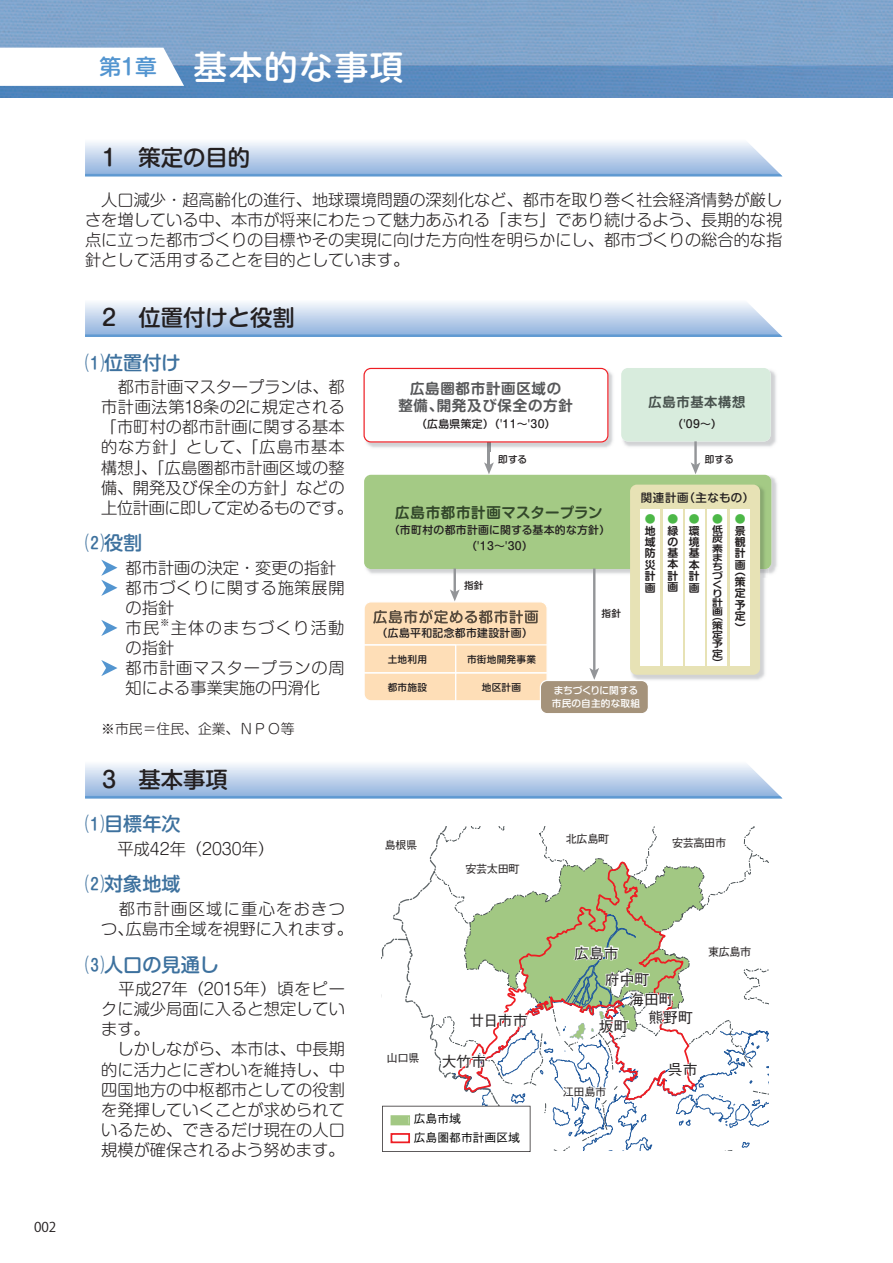
<style>
.page{position:relative;width:893px;height:1263px;background:#fff}
.page>*{position:absolute;margin:0;border:0;box-sizing:border-box;transform-origin:0 0}
.t1{font:500 33.6px "Shin M Go Pr 6";letter-spacing:.05em;color:#fff}
.t2{font:500 22.35px "Shin M Go Pr 6";color:#231f20}
.t3{font:500 19.2px "Shin M Go Pr 6";color:#3d719e}
.t4{font:300 16.2px/20.1px "Shin M Go Pr 6";color:#231f20}
.t5{font:300 16.2px/20.1px "Shin M Go Pro";color:#231f20;text-align:justify}
.t6{font:300 16.2px/20.1px "Shin M Go Pr 6";letter-spacing:.04em;color:#231f20}
.t7{font:500 14.85px "Gothic BBB Pr 6";color:#231f20}
.t8{font:700 14.55px/17px "Shin M Go Pro De";letter-spacing:.05em;color:#57585a;text-align:center}
.t9{font:700 14.55px "Shin M Go Pro De";letter-spacing:.035em;color:#32472a}
.t10{font:300 13.8px "Shin M Go Pr 6";color:#231f20}
.t11{font:13.5px "Koz Go Pro";color:#231f20}
.t12{font:700 13.2px "Shin M Go Pro De";letter-spacing:.05em;color:#48524e}
.t13{font:500 11.85px/18.8px "Gothic BBB Pr 6";color:#030303}
.t14{font:500 11.4px "Shin M Go Pro";letter-spacing:.05em;color:#231f20}
.t15{font:500 11.1px "Gothic BBB Pr 6";letter-spacing:-.04em;color:#231f20}
.t16{font:500 10.95px "Gothic BBB Pr 6";color:#231f20}
.t17{font:500 10.8px "Shin M Go Pro";letter-spacing:.03em;color:#231f20}
.t18{font:700 10.8px/11.4px "Shin M Go Pro De";color:#231f20;text-align:justify}
.t19{font:700 10.8px "Shin M Go Pro De";color:#4cb848}
.t20{font:500 9.6px "Shin M Go Pro";letter-spacing:.025em;color:#231f20}
.t21{font:500 9.6px/13.2px "Shin M Go Pro";letter-spacing:.005em;color:#fff}
.t22{font:300 9.45px "Shin M Go Pr 6";color:#231f20}
.t23{font:700 9.3px/9.1px "Shin M Go Pro De";color:#231f20;scale:1.18 1}
.s1{font-size:21.75px;color:#5395d0}
</style>
<div class="page">
<img style="left:0;top:97px;width:893px;height:1px">
<img style="left:0;top:0;width:893px;height:97px">
<svg style="left:85px;top:142px;width:697px;height:34px;background:#bbd0ea"></svg>
<svg style="left:85px;top:302px;width:697px;height:35px;background:#bbd0ea"></svg>
<svg style="left:101px;top:560px;width:16px;height:36px"></svg>
<svg style="left:101px;top:620px;width:16px;height:16px"></svg>
<svg style="left:101px;top:660px;width:16px;height:16px"></svg>
<svg style="left:85px;top:764px;width:697px;height:34px;background:#bcd0ea"></svg>
<img style="left:364px;top:475px;width:413px;height:103px">
<div style="left:364px;top:475px;width:407px;height:94px;background:#a4ca85;border-radius:7px"></div>
<hr style="left:488px;top:441px;width:2px;height:25px;background:#939598">
<svg style="left:484px;top:462px;width:10px;height:12px"></svg>
<img style="left:608px;top:370px;width:5px;height:77px">
<svg style="left:363px;top:368px;width:245px;height:83px"></svg>
<img style="left:622px;top:369px;width:154px;height:78px">
<div style="left:621px;top:368px;width:150px;height:73px;background:#d8ecdd;border-radius:7px"></div>
<div style="left:410px;top:382px;width:136px;height:13px;background:#fff"></div>
<div style="left:547px;top:383px;width:14px;height:12px;background:#fff"></div>
<div style="left:399px;top:399px;width:173px;height:13px;background:#fff"></div>
<hr style="left:454px;top:568px;width:2px;height:25px;background:#939598">
<img style="left:630px;top:485px;width:139px;height:195px">
<div style="left:630px;top:485px;width:130px;height:190px;background:#e7e2b5;border-radius:7px"></div>
<div style="left:730px;top:509px;width:19px;height:157px;background:#fff"></div>
<div style="left:708px;top:509px;width:19px;height:157px;background:#fff"></div>
<div style="left:685px;top:509px;width:20px;height:157px;background:#fff"></div>
<div style="left:663px;top:509px;width:19px;height:157px;background:#fff"></div>
<div style="left:641px;top:509px;width:19px;height:157px;background:#fff"></div>
<hr style="left:694px;top:441px;width:3px;height:25px;background:#939598">
<svg style="left:691px;top:462px;width:9px;height:12px"></svg>
<svg style="left:364px;top:589px;width:183px;height:112px;background:#f5dbbc"></svg>
<hr style="left:593px;top:568px;width:2px;height:103px;background:#939598">
<svg style="left:589px;top:668px;width:10px;height:12px"></svg>
<div style="left:540px;top:680px;width:108px;height:34px;background:#a5937b;border-radius:7px"></div>
<div style="left:540px;top:680px;width:109px;height:34px;border:1px solid #fff;border-radius:7px"></div>
<svg style="left:382px;top:826px;width:387px;height:326px"></svg>
<div style="left:391px;top:1133px;width:19px;height:10px;border:2px solid #ee1d23"></div>
<svg style="left:0;top:48px;width:184px;height:38px"></svg>
<p class="t11" style="left:34px;top:1218px;width:24px">002</p>
<h1 class="t1" style="left:99px;top:40px;width:306px"><span class="s1">第1章</span> 基本的な事項</h1>
<h2 class="t2" style="left:102px;top:139px;width:150px">1　策定の目的</h2>
<p class="t5" style="left:85px;top:188px;width:699px">　人口減少・超高齢化の進行、地球環境問題の深刻化など、都市を取り巻く社会経済情勢が厳しさを増している中、本市が将来にわたって魅力あふれる「まち」であり続けるよう、長期的な視点に立った都市づくりの目標やその実現に向けた方向性を明らかにし、都市づくりの総合的な指針として活用することを目的としています。</p>
<h2 class="t2" style="left:102px;top:300px;width:194px">2　位置付けと役割</h2>
<p class="t3" style="left:85px;top:347px;width:97px">⑴位置付け</p>
<p class="t4" style="left:101px;top:376px;width:254px">　都市計画マスタープランは、都市計画法第18条の2に規定される「市町村の都市計画に関する基本的な方針」として、「広島市基本構想」、「広島圏都市計画区域の整備、開発及び保全の方針」などの上位計画に即して定めるものです。</p>
<p class="t3" style="left:85px;top:527px;width:59px">⑵役割</p>
<p class="t6" style="left:126px;top:557px;width:220px">都市計画の決定・変更の指針都市づくりに関する施策展開の指針<br>市民</p>
<p class="t22" style="left:160px;top:615px;width:11px">※</p>
<p class="t6" style="left:126px;top:617px;width:220px;text-indent:45px">主体のまちづくり活動の指針<br>都市計画マスタープランの周知による事業実施の円滑化</p>
<p class="t10" style="left:101px;top:717px;width:195px">※市民＝住民、企業、ＮＰＯ等</p>
<h2 class="t2" style="left:102px;top:761px;width:127px">3　基本事項</h2>
<p class="t3" style="left:85px;top:808px;width:97px">⑴目標年次</p>
<p class="t4" style="left:101px;top:838px;width:174px">　平成42年（2030年）</p>
<p class="t3" style="left:85px;top:868px;width:97px">⑵対象地域</p>
<p class="t6" style="left:101px;top:898px;width:253px">　都市計画区域に重心をおきつつ、広島市全域を視野に入れます。</p>
<p class="t3" style="left:85px;top:949px;width:135px">⑶人口の見通し</p>
<p class="t4" style="left:101px;top:978px;width:245px">　平成27年（2015年）頃をピークに減少局面に入ると想定しています。<br>　しかしながら、本市は、中長期的に活力とにぎわいを維持し、中四国地方の中枢都市としての役割を発揮していくことが求められているため、できるだけ現在の人口規模が確保されるよう努めます。</p>
<p class="t8" style="left:398px;top:378px;width:176px">広島圏都市計画区域の<br>整備、開発及び保全の方針</p>
<p class="t17" style="left:416px;top:415px;width:141px">（広島県策定）（'11～'30）</p>
<p class="t12" style="left:649px;top:391px;width:98px">広島市基本構想</p>
<p class="t17" style="left:672px;top:415px;width:51px">（'09～）</p>
<p class="t20" style="left:498px;top:451px;width:30px">即する</p>
<p class="t20" style="left:705px;top:451px;width:30px">即する</p>
<p class="t14" style="left:641px;top:489px;width:115px">関連計画（主なもの）</p>
<p class="t9" style="left:395px;top:501px;width:209px">広島市都市計画マスタープラン</p>
<p class="t17" style="left:389px;top:522px;width:223px">（市町村の都市計画に関する基本的な方針）</p>
<p class="t17" style="left:466px;top:537px;width:68px">（'13～'30）</p>
<p class="t20" style="left:464px;top:578px;width:21px">指針</p>
<p class="t17" style="left:377px;top:624px;width:158px">（広島平和記念都市建設計画）</p>
<p class="t20" style="left:602px;top:606px;width:21px">指針</p>
<p class="t19" style="left:645px;top:510px;width:12px">●</p>
<p class="t18" style="left:645px;top:523px;width:12px">地域防災計画</p>
<p class="t20" style="left:388px;top:651px;width:41px">土地利用</p>
<p class="t20" style="left:467px;top:651px;width:70px">市街地開発事業</p>
<p class="t20" style="left:388px;top:680px;width:41px">都市施設</p>
<p class="t20" style="left:482px;top:680px;width:41px">地区計画</p>
<p class="t21" style="left:552px;top:682px;width:90px">まちづくりに関する市民の自主的な取組</p>
<p class="t19" style="left:667px;top:510px;width:12px">●</p>
<p class="t18" style="left:667px;top:523px;width:12px">緑の基本計画</p>
<p class="t19" style="left:689px;top:510px;width:12px">●</p>
<p class="t18" style="left:689px;top:523px;width:12px">環境基本計画</p>
<p class="t19" style="left:712px;top:510px;width:12px">●</p>
<p class="t23" style="left:712px;top:524px;width:11px">低炭素まちづくり計画</p>
<p class="t23" style="left:712px;top:610px;width:10px;text-align:justify">（策定予定）</p>
<p class="t19" style="left:735px;top:510px;width:12px">●</p>
<p class="t18" style="left:735px;top:523px;width:12px">景観計画</p>
<p class="t18" style="left:735px;top:564px;width:12px">（策定予定）</p>
<p class="t16" style="left:385px;top:835px;width:34px">島根県</p>
<p class="t15" style="left:465px;top:860px;width:56px">安芸太田町</p>
<p class="t15" style="left:566px;top:830px;width:45px">北広島町</p>
<p class="t15" style="left:672px;top:834px;width:56px">安芸高田市</p>
<p class="t16" style="left:387px;top:1048px;width:34px">山口県</p>
<p class="t7" style="left:469px;top:1008px;width:60px">廿日市市</p>
<p class="t7" style="left:442px;top:1049px;width:46px">大竹市</p>
<p class="t13" style="left:414px;top:1109px;width:108px">広島市域<br>広島圏都市計画区域</p>
<p class="t7" style="left:574px;top:941px;width:46px">広島市</p>
<p class="t7" style="left:605px;top:968px;width:46px">府中町</p>
<p class="t7" style="left:629px;top:988px;width:46px">海田町</p>
<p class="t7" style="left:599px;top:1015px;width:31px">坂町</p>
<p class="t15" style="left:563px;top:1083px;width:45px">江田島市</p>
<p class="t7" style="left:648px;top:1005px;width:46px">熊野町</p>
<p class="t7" style="left:668px;top:1057px;width:31px">呉市</p>
<p class="t15" style="left:708px;top:943px;width:45px">東広島市</p>
</div>
